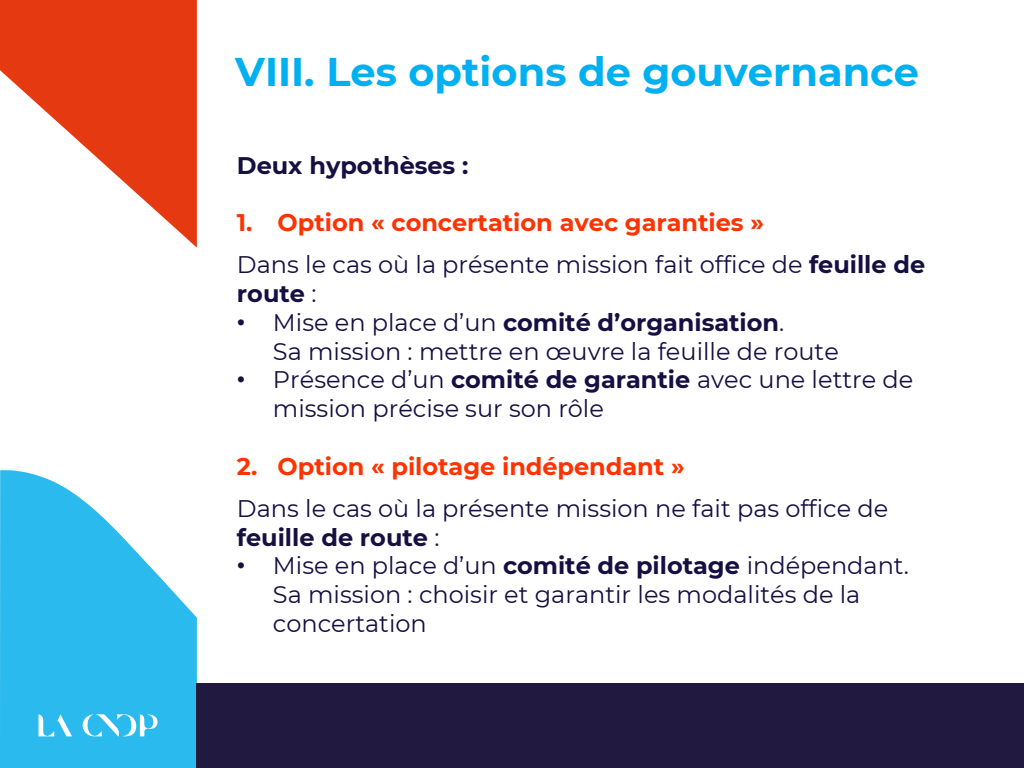
<style>
.page{position:relative;width:1024px;height:768px;background:#fff}
.page>*{position:absolute;margin:0;border:0;box-sizing:border-box;transform-origin:0 0}
.t1{font:700 40px "Montserrat";color:#00b0f0}
.t2{font:24px/28.8px "Montserrat";color:#160f42}
.t3{font:700 24px "Montserrat";color:#f30}
.t4{font:700 24px "Montserrat";color:#160f42}
.s1{font-weight:700}
.s2{font-family:"Arial"}
</style>
<div class="page">
<svg style="left:0;top:0;width:197px;height:248px;fill:#e53a11"></svg>
<svg style="left:0;top:470px;width:197px;height:298px;fill:#2bbaed"></svg>
<svg style="left:39px;top:714px;width:33px;height:22px"></svg>
<svg style="left:83px;top:714px;width:75px;height:22px"></svg>
<div style="left:197px;top:683px;width:827px;height:85px;background:#21193f"></div>
<h1 class="t1" style="left:235px;top:43px;width:685px">VIII. Les options de gouvernance</h1>
<p class="t4" style="left:237px;top:148px;width:233px">Deux hypothèses :</p>
<p class="t3" style="left:237px;top:205px;width:529px">1. Option « concertation avec garanties »</p>
<p class="t2" style="left:237px;top:249px;width:690px">Dans le cas où la présente mission fait office de <span class="s1">feuille de route</span> :</p>
<p class="t2" style="left:273px;top:307px;width:567px;text-indent:-36px"><span class="s2">•</span> Mise en place d’un <span class="s1">comité d’organisation</span>.<br>Sa mission : mettre en œuvre la feuille de route</p>
<p class="t2" style="left:273px;top:365px;width:642px;text-indent:-36px"><span class="s2">•</span> Présence d’un <span class="s1">comité de garantie</span> avec une lettre de mission précise sur son rôle</p>
<p class="t3" style="left:237px;top:449px;width:449px">2. Option « pilotage indépendant »</p>
<p class="t2" style="left:237px;top:493px;width:653px">Dans le cas où la présente mission ne fait pas office de <span class="s1">feuille de route</span> :</p>
<p class="t2" style="left:273px;top:551px;width:637px;text-indent:-36px"><span class="s2">•</span> Mise en place d’un <span class="s1">comité de pilotage</span> indépendant.<br>Sa mission : choisir et garantir les modalités de la concertation</p>
</div>
